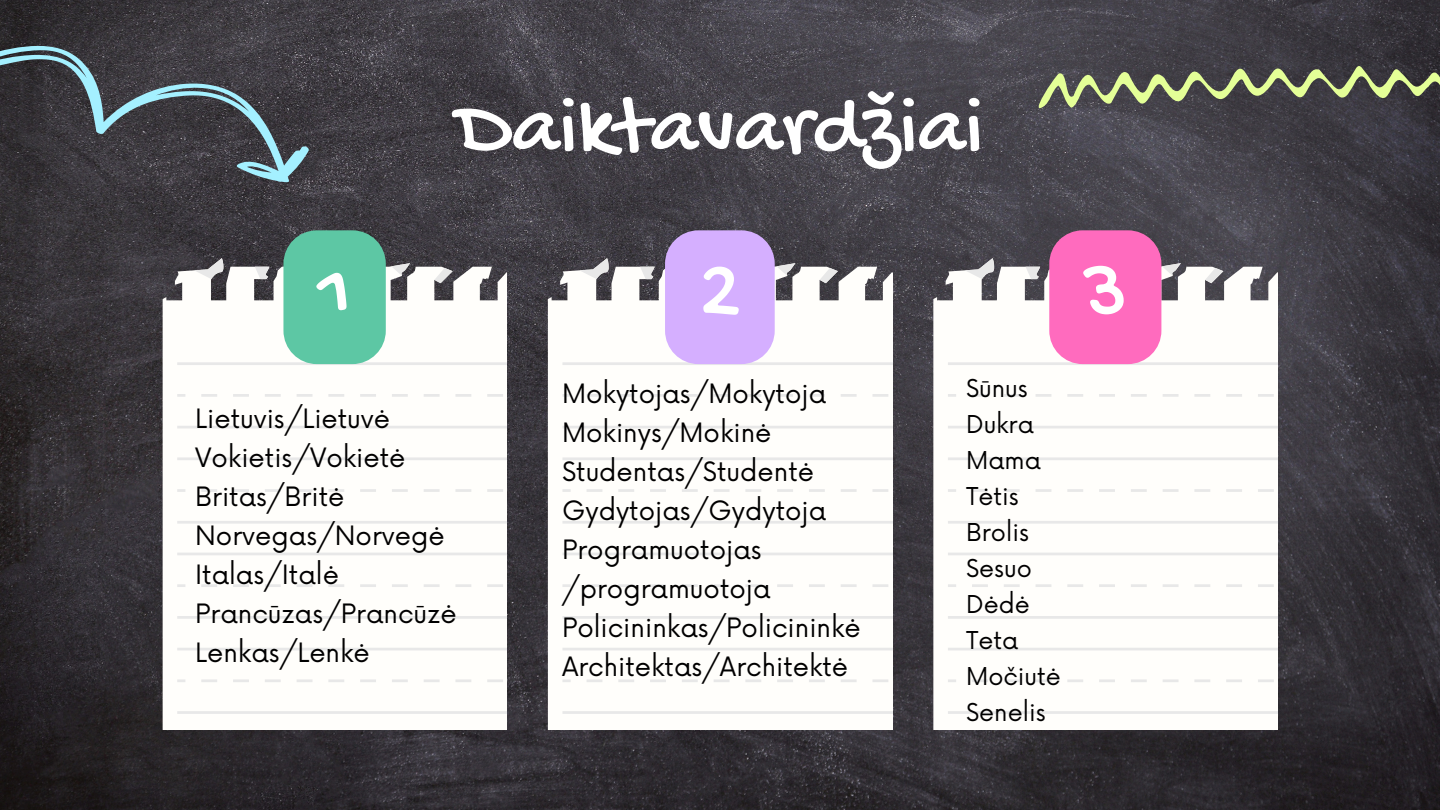
<style>
.page{position:relative;width:1440px;height:810px;background:#fff}
.page>*{position:absolute;margin:0;border:0;box-sizing:border-box;transform-origin:0 0}
.t1{font:85px "Gochi Hand";color:#fff}
.t2{font:26px "Now";color:#000}
.t3{font:24px "Now";color:#000}
</style>
<div class="page">
<img style="left:0;top:0;width:1440px;height:810px">
<svg style="left:933px;top:256px;width:15px;height:473px"></svg>
<svg style="left:948px;top:256px;width:330px;height:473px"></svg>
<svg style="left:548px;top:256px;width:14px;height:473px"></svg>
<svg style="left:562px;top:256px;width:330px;height:473px"></svg>
<svg style="left:163px;top:256px;width:14px;height:473px"></svg>
<svg style="left:177px;top:256px;width:330px;height:473px"></svg>
<div style="left:283px;top:230px;width:103px;height:134px;background:#5dc7a4;border-radius:33px"></div>
<div style="left:665px;top:230px;width:110px;height:134px;background:#d5afff;border-radius:33px"></div>
<div style="left:1049px;top:230px;width:112px;height:134px;background:#ff6bbe;border-radius:33px"></div>
<svg style="left:0;top:46px;width:310px;height:136px;background:#464b51"></svg>
<svg style="left:1029px;top:37px;width:411px;height:88px;background:#52534e"></svg>
<p class="t1" style="left:457px;top:83px;width:528px">Daiktavardžiai</p>
<p class="t1" style="left:317px;top:246px;width:36px">1</p>
<p class="t1" style="left:699px;top:246px;width:43px">2</p>
<p class="t1" style="left:1083px;top:246px;width:46px">3</p>
<p class="t2" style="left:195px;top:404px;width:197px">Lietuvis/Lietuvė</p>
<p class="t2" style="left:195px;top:443px;width:212px">Vokietis/Vokietė</p>
<p class="t2" style="left:195px;top:482px;width:151px">Britas/Britė</p>
<p class="t2" style="left:195px;top:521px;width:251px">Norvegas/Norvegė</p>
<p class="t2" style="left:195px;top:560px;width:145px">Italas/Italė</p>
<p class="t2" style="left:195px;top:599px;width:263px">Prancūzas/Prancūzė</p>
<p class="t2" style="left:195px;top:638px;width:176px">Lenkas/Lenkė</p>
<p class="t2" style="left:562px;top:379px;width:266px">Mokytojas/Mokytoja</p>
<p class="t2" style="left:562px;top:418px;width:211px">Mokinys/Mokinė</p>
<p class="t2" style="left:562px;top:457px;width:254px">Studentas/Studentė</p>
<p class="t2" style="left:562px;top:496px;width:266px">Gydytojas/Gydytoja</p>
<p class="t2" style="left:562px;top:535px;width:201px">Programuotojas</p>
<p class="t2" style="left:562px;top:574px;width:210px">/programuotoja</p>
<p class="t2" style="left:562px;top:613px;width:300px">Policininkas/Policininkė</p>
<p class="t2" style="left:562px;top:652px;width:288px">Architektas/Architektė</p>
<p class="t3" style="left:966px;top:375px;width:63px">Sūnus</p>
<p class="t3" style="left:966px;top:411px;width:69px">Dukra</p>
<h1 class="t3" style="left:966px;top:447px;width:76px">Mama</h1>
<p class="t3" style="left:966px;top:483px;width:54px">Tėtis</p>
<p class="t3" style="left:966px;top:519px;width:64px">Brolis</p>
<p class="t3" style="left:966px;top:555px;width:67px">Sesuo</p>
<p class="t3" style="left:966px;top:591px;width:65px">Dėdė</p>
<p class="t3" style="left:966px;top:627px;width:54px">Teta</p>
<p class="t3" style="left:966px;top:663px;width:96px">Močiutė</p>
<p class="t3" style="left:966px;top:699px;width:81px">Senelis</p>
</div>
